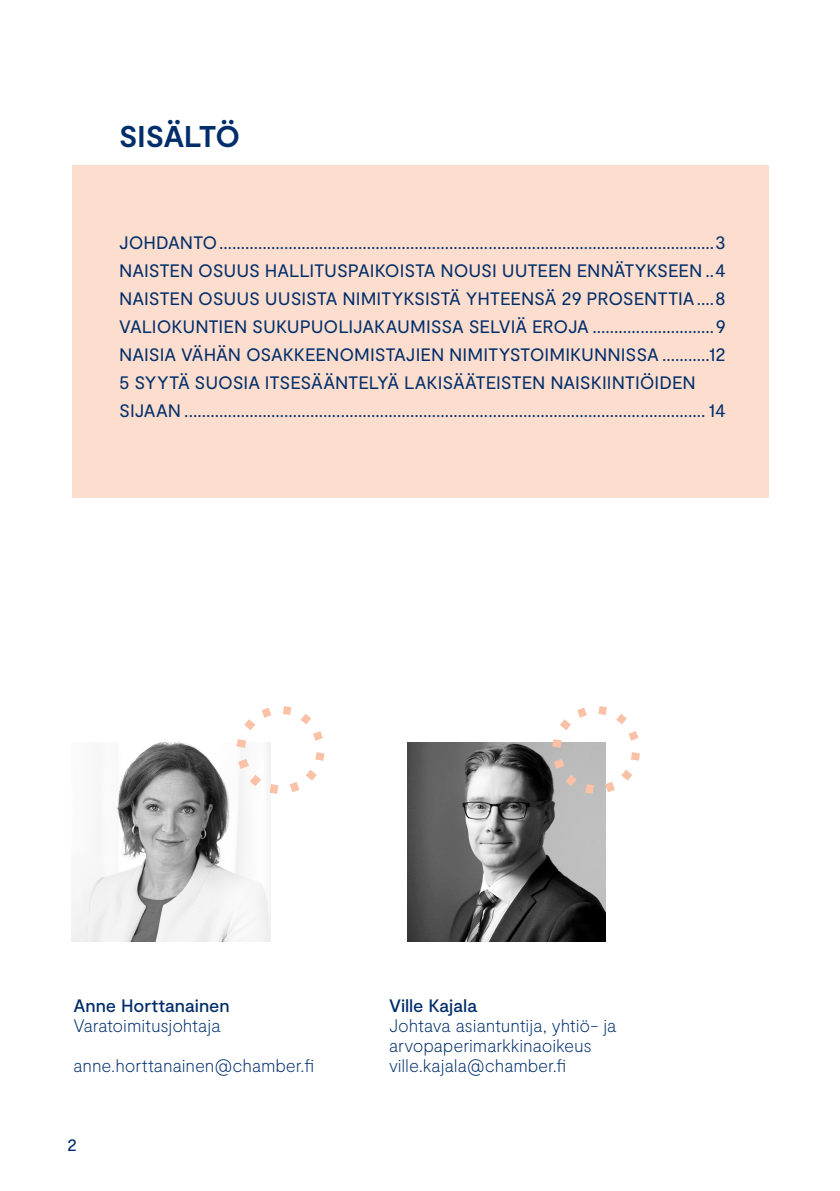
<style>
.page{position:relative;width:840px;height:1191px;background:#fff}
.page>*{position:absolute;margin:0;border:0;box-sizing:border-box;transform-origin:0 0}
.Otsikko_pieni{font:700 30px "Moderat";letter-spacing:-.015em;color:#002e6b}
.Sisällysluettelo{font:18px/28px "Moderat";letter-spacing:-.005em;color:#002e6b}
.Kirjoittajan_tiedot{font:100 18px/20px "Moderat";letter-spacing:-.01em;color:#002e6b}
.Kirjoittajan_tiedot-2{font:500 18px "Moderat";color:#002e6b}
</style>
<div class="page">
<div style="left:72px;top:165px;width:696px;height:332px;background:#fdddcd"></div>
<img style="left:72px;top:743px;width:198px;height:198px">
<svg style="left:282px;top:706px;width:9px;height:9px"></svg>
<svg style="left:269px;top:784px;width:9px;height:10px"></svg>
<svg style="left:261px;top:707px;width:10px;height:11px"></svg>
<svg style="left:289px;top:782px;width:10px;height:10px"></svg>
<svg style="left:315px;top:752px;width:9px;height:9px"></svg>
<svg style="left:236px;top:739px;width:10px;height:9px"></svg>
<svg style="left:313px;top:731px;width:10px;height:10px"></svg>
<svg style="left:238px;top:759px;width:23px;height:27px"></svg>
<svg style="left:300px;top:714px;width:11px;height:10px"></svg>
<svg style="left:244px;top:719px;width:11px;height:11px"></svg>
<svg style="left:305px;top:769px;width:11px;height:11px"></svg>
<img style="left:407px;top:743px;width:198px;height:198px">
<svg style="left:598px;top:706px;width:8px;height:9px"></svg>
<svg style="left:585px;top:784px;width:8px;height:10px"></svg>
<svg style="left:577px;top:707px;width:9px;height:11px"></svg>
<svg style="left:604px;top:781px;width:10px;height:11px"></svg>
<svg style="left:631px;top:752px;width:8px;height:9px"></svg>
<svg style="left:552px;top:739px;width:9px;height:9px"></svg>
<svg style="left:628px;top:731px;width:10px;height:10px"></svg>
<svg style="left:553px;top:759px;width:23px;height:27px"></svg>
<svg style="left:616px;top:714px;width:10px;height:10px"></svg>
<svg style="left:560px;top:719px;width:10px;height:11px"></svg>
<svg style="left:621px;top:770px;width:11px;height:10px"></svg>
<p class="Otsikko_pieni" style="left:119px;top:119px;width:122px">SISÄLTÖ</p>
<p class="Sisällysluettelo" style="left:119px;top:229px;width:607px">JOHDANTO..................................................................................................................3</p>
<p class="Sisällysluettelo" style="left:119px;top:257px;width:607px">NAISTEN OSUUS HALLITUSPAIKOISTA NOUSI UUTEEN ENNÄTYKSEEN ..4</p>
<p class="Sisällysluettelo" style="left:119px;top:285px;width:607px">NAISTEN OSUUS UUSISTA NIMITYKSISTÄ YHTEENSÄ 29 PROSENTTIA....8</p>
<p class="Sisällysluettelo" style="left:119px;top:313px;width:607px">VALIOKUNTIEN SUKUPUOLIJAKAUMISSA SELVIÄ EROJA ............................9</p>
<p class="Sisällysluettelo" style="left:119px;top:341px;width:608px">NAISIA VÄHÄN OSAKKEENOMISTAJIEN NIMITYSTOIMIKUNNISSA ...........12</p>
<p class="Sisällysluettelo" style="left:119px;top:369px;width:608px">5 SYYTÄ SUOSIA ITSESÄÄNTELYÄ LAKISÄÄTEISTEN NAISKIINTIÖIDEN<br>SIJAAN ........................................................................................................................ 14</p>
<p class="Kirjoittajan_tiedot-2" style="left:73px;top:995px;width:158px">Anne Horttanainen</p>
<p class="Kirjoittajan_tiedot" style="left:73px;top:1015px;width:148px">Varatoimitusjohtaja</p>
<p class="Kirjoittajan_tiedot" style="left:73px;top:1055px;width:242px">anne.horttanainen@chamber.fi</p>
<p class="Sisällysluettelo" style="left:67px;top:1131px;width:11px">2</p>
<p class="Kirjoittajan_tiedot-2" style="left:389px;top:995px;width:89px">Ville Kajala</p>
<p class="Kirjoittajan_tiedot" style="left:389px;top:1015px;width:229px">Johtava asiantuntija, yhtiö- ja arvopaperimarkkinaoikeus</p>
<p class="Kirjoittajan_tiedot" style="left:389px;top:1055px;width:179px">ville.kajala@chamber.fi</p>
</div>
